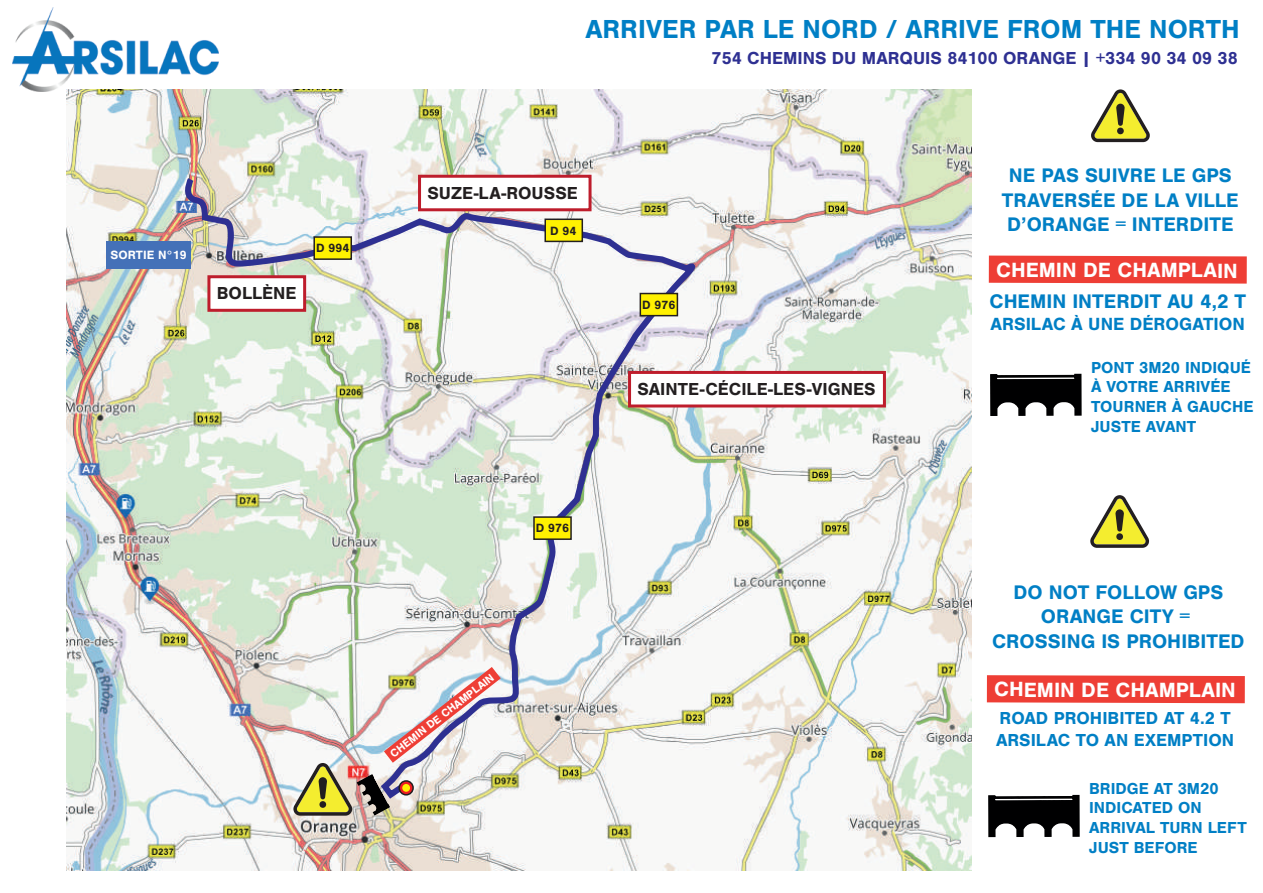
<style>
.page{position:relative;width:1263px;height:893px;background:#fff}
.page>*{position:absolute;margin:0;border:0;box-sizing:border-box;transform-origin:0 0}
.t1{font:700 27px "Nimbus San";letter-spacing:.005em;color:#007fc5}
.t2{font:700 21.3px "Nimbus San";color:#fff}
.t3{font:700 20.4px/24.5px "Nimbus San";color:#007fc5;text-align:center}
.t4{font:700 18.3px "Nimbus San";color:#007fc5}
.t5{font:700 18px "Nimbus San";color:#231f20}
.t6{font:700 18px "Nimbus San";color:#2e3092}
.t7{font:700 18px/21.6px "Nimbus San";color:#007fc5}
.t8{font:700 16.5px/19.8px "Nimbus San";color:#007fc5}
.t9{font:700 12.45px "Nimbus San";color:#231f20}
.t10{font:700 12.45px "Nimbus San";color:#fff}
.t11{font:700 11.4px "Nimbus San";color:#fff}
</style>
<div class="page">
<img style="left:13px;top:8px;width:205px;height:83px">
<img style="left:67px;top:90px;width:904px;height:781px">
<div style="left:106px;top:241px;width:85px;height:27px;background:#4471b8"></div>
<svg style="left:185px;top:174px;width:516px;height:629px"></svg>
<div style="left:533px;top:516px;width:39px;height:24px;background:#fff101;border:2px solid #231f20"></div>
<div style="left:640px;top:293px;width:38px;height:23px;background:#fff101;border:2px solid #231f20"></div>
<div style="left:313px;top:236px;width:39px;height:24px;background:#fff101;border:2px solid #231f20"></div>
<div style="left:544px;top:219px;width:39px;height:23px;background:#fff101;border:2px solid #231f20"></div>
<div style="left:207px;top:275px;width:99px;height:37px;background:#fff;border:3px solid #be1d2c"></div>
<div style="left:418px;top:175px;width:173px;height:36px;background:#fff;border:3px solid #be1d2c"></div>
<div style="left:628px;top:371px;width:258px;height:36px;background:#fff;border:3px solid #be1d2c"></div>
<svg style="left:1091px;top:89px;width:59px;height:53px"></svg>
<div style="left:989px;top:256px;width:258px;height:28px;background:#ee3e35"></div>
<svg style="left:990px;top:373px;width:92px;height:43px"></svg>
<div style="left:991px;top:381px;width:5px;height:20px;border:2px solid #000001"></div>
<div style="left:1025px;top:381px;width:22px;height:17px;background:#000001"></div>
<div style="left:1024px;top:380px;width:24px;height:19px;border:2px solid #000001"></div>
<div style="left:1075px;top:380px;width:5px;height:21px;border:2px solid #000001"></div>
<img style="left:293px;top:667px;width:208px;height:149px">
<svg style="left:1090px;top:495px;width:59px;height:53px"></svg>
<div style="left:987px;top:675px;width:258px;height:28px;background:#ee3e35"></div>
<svg style="left:988px;top:794px;width:92px;height:44px"></svg>
<div style="left:989px;top:802px;width:6px;height:20px;border:2px solid #000001"></div>
<div style="left:1023px;top:802px;width:22px;height:17px;background:#000001"></div>
<div style="left:1022px;top:802px;width:24px;height:18px;border:2px solid #000001"></div>
<div style="left:1073px;top:801px;width:5px;height:21px;border:2px solid #000001"></div>
<h1 class="t1" style="left:585px;top:14px;width:656px">ARRIVER PAR LE NORD / ARRIVE FROM THE NORTH</h1>
<p class="t6" style="left:711px;top:47px;width:528px">754 CHEMINS DU MARQUIS 84100 ORANGE | +334 90 34 09 38</p>
<p class="t10" style="left:111px;top:248px;width:78px">SORTIE N°19</p>
<p class="t5" style="left:217px;top:283px;width:81px">BOLLÈNE</p>
<p class="t9" style="left:316px;top:241px;width:35px">D 994</p>
<p class="t5" style="left:427px;top:183px;width:152px">SUZE-LA-ROUSSE</p>
<p class="t9" style="left:550px;top:223px;width:28px">D 94</p>
<p class="t9" style="left:536px;top:521px;width:35px">D 976</p>
<p class="t11" style="left:388px;top:750px;width:130px;rotate:-38deg">CHEMIN DE CHAMPLAIN</p>
<p class="t9" style="left:642px;top:298px;width:35px">D 976</p>
<p class="t5" style="left:637px;top:379px;width:240px">SAINTE-CÉCILE-LES-VIGNES</p>
<p class="t3" style="left:1002px;top:163px;width:238px">NE PAS SUIVRE LE GPS<br>TRAVERSÉE DE LA VILLE<br>D’ORANGE = INTERDITE</p>
<p class="t2" style="left:996px;top:258px;width:243px">CHEMIN DE CHAMPLAIN</p>
<p class="t3" style="left:989px;top:289px;width:258px">CHEMIN INTERDIT AU 4,2 T</p>
<p class="t4" style="left:990px;top:313px;width:256px">ARSILAC À UNE DÉROGATION</p>
<p class="t8" style="left:1091px;top:357px;width:164px">PONT 3M20 INDIQUÉ<br>À VOTRE ARRIVÉE<br>TOURNER À GAUCHE<br>JUSTE AVANT</p>
<p class="t3" style="left:992px;top:580px;width:254px">DO NOT FOLLOW GPS<br>ORANGE CITY =<br>CROSSING IS PROHIBITED</p>
<p class="t2" style="left:994px;top:678px;width:243px">CHEMIN DE CHAMPLAIN</p>
<p class="t7" style="left:996px;top:707px;width:240px">ROAD PROHIBITED AT 4.2 T<br>ARSILAC TO AN EXEMPTION</p>
<p class="t8" style="left:1089px;top:778px;width:159px">BRIDGE AT 3M20<br>INDICATED ON<br>ARRIVAL TURN LEFT<br>JUST BEFORE</p>
</div>
